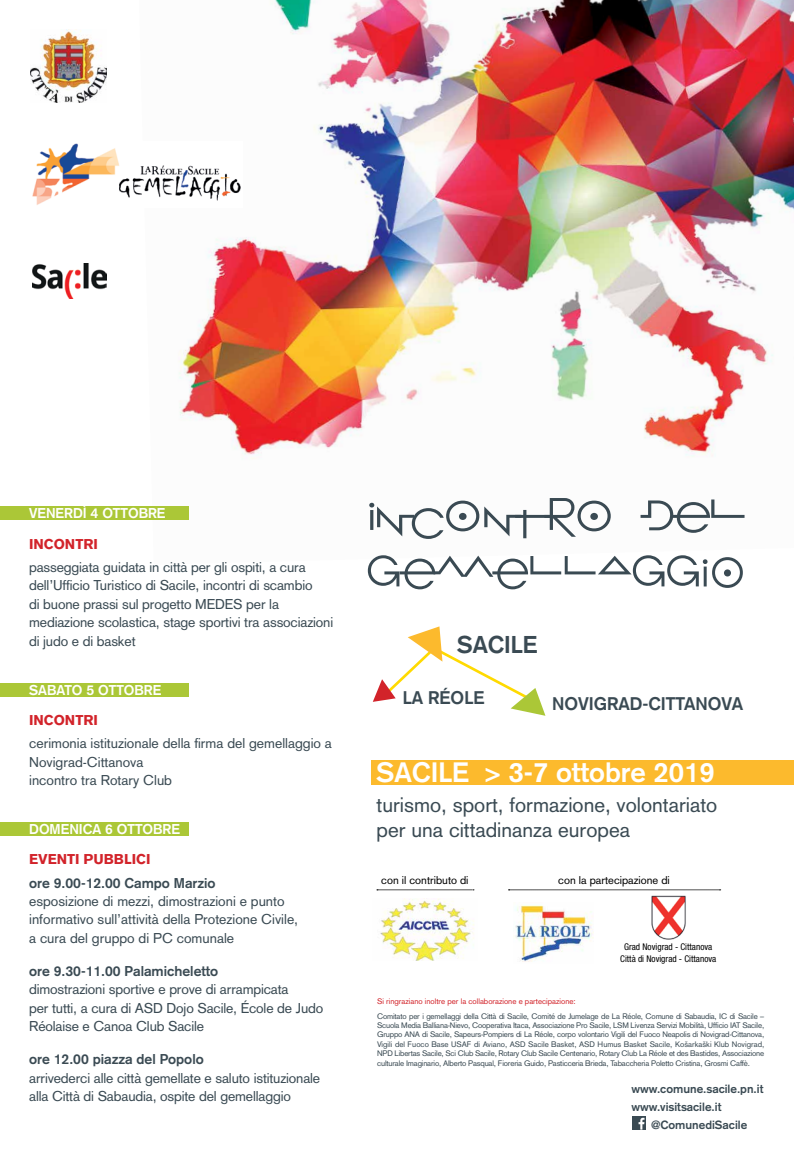
<style>
.page{position:relative;width:794px;height:1166px;background:#fff}
.page>*{position:absolute;margin:0;border:0;box-sizing:border-box;transform-origin:0 0}
.t1{font:61.6px/56.5px "O10 Type";letter-spacing:.02em;color:#3a4a53;scale:1.08 1}
.t2{font:700 27.56px "Akzidenz Grotesk";color:#fff}
.t3{font:700 23.89px "Akzidenz Grotesk";color:#3a4a53}
.t4{font:20.65px/24.8px "Akzidenz Grotesk";color:#3a4a53}
.t5{font:700 18.03px "Akzidenz Grotesk";color:#3a4a53}
.t6{font:14px/18.4px "Akzidenz Grotesk";letter-spacing:-.01em;color:#3a4a53}
.t7{font:700 14px "Akzidenz Grotesk";color:#3a4a53}
.t8{font:700 14px "Akzidenz Grotesk";color:#fff}
.t9{font:900 14px "Akzidenz Grotesk";color:#d2232a}
.t10{font:700 11.72px/17.7px "Akzidenz Grotesk";color:#3a4a53}
.t11{font:11.11px "Akzidenz Grotesk";color:#000}
.t12{font:condensed 9.28px/11.1px "Helvetica Neue";color:#000;text-align:center}
.t13{font:7.88px/9.5px "Akzidenz Grotesk";letter-spacing:-.02em;color:#3a4a53;text-align:justify}
.t14{font:7.88px "Akzidenz Grotesk";color:#d2232a}
</style>
<div class="page">
<img style="left:179px;top:0;width:615px;height:459px">
<img style="left:31px;top:30px;width:75px;height:73px">
<img style="left:32px;top:142px;width:210px;height:66px">
<img style="left:33px;top:264px;width:73px;height:34px">
<img style="left:515px;top:904px;width:78px;height:58px">
<img style="left:651px;top:895px;width:35px;height:45px">
<svg style="left:508px;top:889px;width:212px;height:1px"></svg>
<img style="left:380px;top:898px;width:94px;height:63px">
<svg style="left:377px;top:889px;width:97px;height:1px"></svg>
<div style="left:632px;top:1116px;width:14px;height:14px;background:#3a4a53"></div>
<svg style="left:638px;top:1118px;width:6px;height:11px"></svg>
<div style="left:371px;top:761px;width:423px;height:24px;background:#fcba2d"></div>
<svg style="left:373px;top:626px;width:172px;height:90px"></svg>
<div style="left:0;top:506px;width:189px;height:14px;background:#abc737"></div>
<div style="left:0;top:683px;width:189px;height:14px;background:#abc737"></div>
<div style="left:0;top:822px;width:189px;height:14px;background:#abc737"></div>
<h3 class="t8" style="left:29px;top:505px;width:138px">VENERDÌ 4 OTTOBRE</h3>
<h3 class="t9" style="left:29px;top:535px;width:70px">INCONTRI</h3>
<h3 class="t6" style="left:29px;top:558px;width:305px">passeggiata guidata in città per gli ospiti, a cura dell’Ufficio Turistico di Sacile, incontri di scambio<br>di buone prassi sul progetto MEDES per la mediazione scolastica, stage sportivi tra associazioni di judo e di basket</h3>
<h3 class="t8" style="left:29px;top:681px;width:134px">SABATO 5 OTTOBRE</h3>
<h3 class="t9" style="left:29px;top:711px;width:70px">INCONTRI</h3>
<h3 class="t6" style="left:29px;top:734px;width:304px">cerimonia istituzionale della firma del gemellaggio a<br>Novigrad-Cittanova<br>incontro tra Rotary Club</h3>
<h3 class="t8" style="left:29px;top:821px;width:152px">DOMENICA 6 OTTOBRE</h3>
<h3 class="t9" style="left:29px;top:851px;width:123px">EVENTI PUBBLICI</h3>
<h3 class="t7" style="left:29px;top:874px;width:188px">ore 9.00-12.00 Campo Marzio</h3>
<h3 class="t6" style="left:29px;top:892px;width:270px">esposizione di mezzi, dimostrazioni e punto informativo sull’attività della Protezione Civile, a cura del gruppo di PC comunale</h3>
<h3 class="t7" style="left:29px;top:963px;width:191px">ore 9.30-11.00 Palamicheletto</h3>
<h3 class="t6" style="left:29px;top:980px;width:296px">dimostrazioni sportive e prove di arrampicata<br>per tutti, a cura di ASD Dojo Sacile, École de Judo<br>Réolaise e Canoa Club Sacile</h3>
<h3 class="t7" style="left:29px;top:1051px;width:176px">ore 12.00 piazza del Popolo</h3>
<h3 class="t6" style="left:29px;top:1068px;width:292px">arrivederci alle città gemellate e saluto istituzionale alla Città di Sabaudia, ospite del gemellaggio</h3>
<h1 class="t1" style="left:368px;top:477px;width:351px">INCONTRO DEL<br>GEMELLAGGIO</h1>
<h3 class="t3" style="left:457px;top:631px;width:82px">SACILE</h3>
<h3 class="t5" style="left:403px;top:687px;width:83px">LA RÉOLE</h3>
<h3 class="t5" style="left:552px;top:693px;width:192px">NOVIGRAD-CITTANOVA</h3>
<h2 class="t2" style="left:376px;top:756px;width:340px">SACILE &gt; 3-7 ottobre 2019</h2>
<h3 class="t4" style="left:376px;top:792px;width:342px">turismo, sport, formazione, volontariato per una cittadinanza europea</h3>
<h3 class="t11" style="left:381px;top:874px;width:89px">con il contributo di</h3>
<h3 class="t11" style="left:558px;top:874px;width:113px">con la partecipazione di</h3>
<p class="t12" style="left:620px;top:941px;width:98px">Grad Novigrad - Cittanova<br>Città di Novigrad - Cittanova</p>
<p class="t14" style="left:377px;top:996px;width:200px">Si ringraziano inoltre per la collaborazione e partecipazione:</p>
<p class="t13" style="left:377px;top:1011px;width:388px">Comitato per i gemellaggi della Città di Sacile, Comité de Jumelage de La Réole, Comune di Sabaudia, IC di Sacile – Scuola Media Balliana-Nievo, Cooperativa Itaca, Associazione Pro Sacile, LSM Livenza Servizi Mobilità, Ufficio IAT Sacile, Gruppo ANA di Sacile, Sapeurs-Pompiers di La Réole, corpo volontario Vigili del Fuoco Neapolis di Novigrad-Cittanova, Vigili del Fuoco Base USAF di Aviano, ASD Sacile Basket, ASD Humus Basket Sacile, Košarkaški Klub Novigrad, NPD Libertas Sacile, Sci Club Sacile, Rotary Club Sacile Centenario, Rotary Club La Réole et des Bastides, Associazione culturale Imaginario, Alberto Pasqual, Fioreria Guido, Pasticceria Brieda, Tabaccheria Poletto Cristina, Grosmi Caffè.</p>
<h3 class="t10" style="left:631px;top:1080px;width:133px">www.comune.sacile.pn.it www.visitsacile.it</h3>
<h3 class="t10" style="left:651px;top:1115px;width:98px">@ComunediSacile</h3>
</div>
